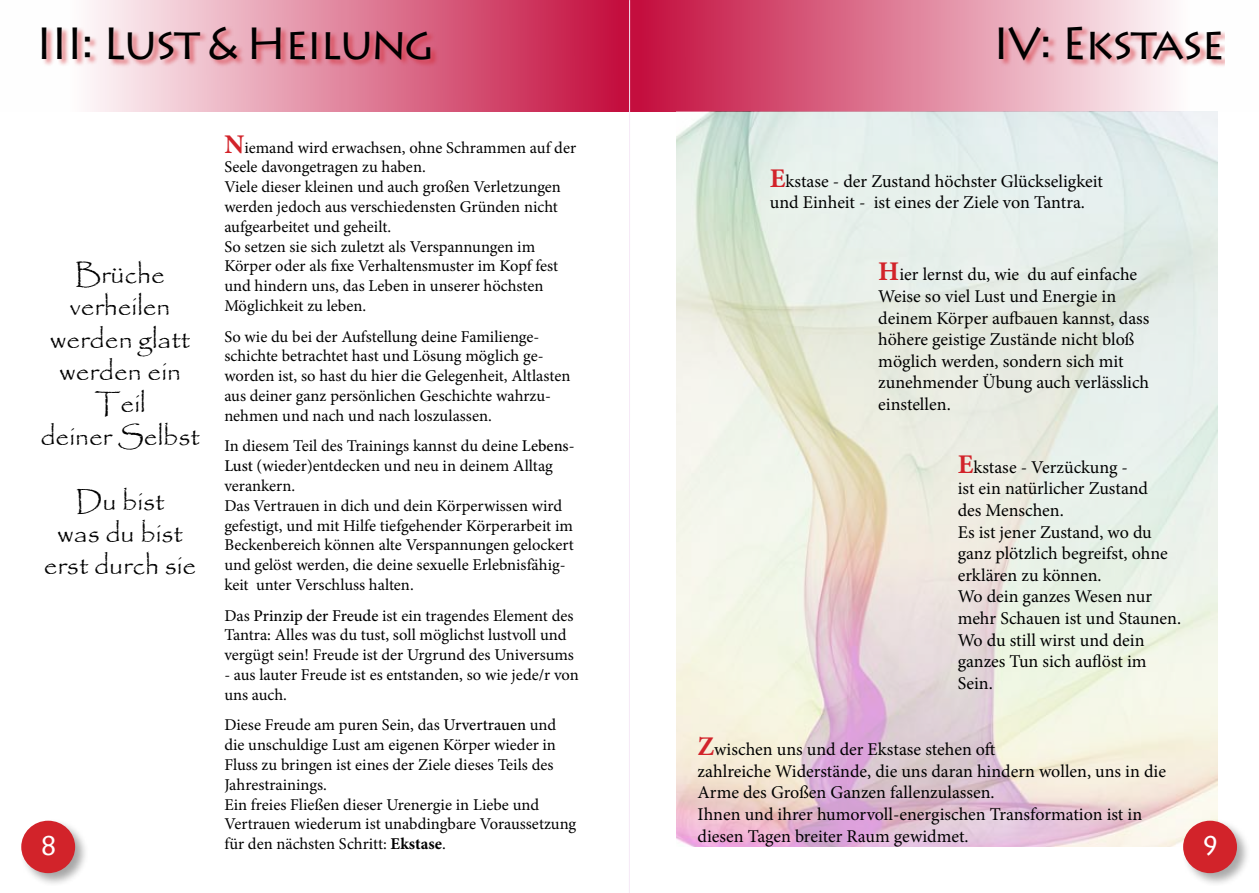
<style>
.page{position:relative;width:1259px;height:893px;background:#fff}
.page>*{position:absolute;margin:0;border:0;box-sizing:border-box;transform-origin:0 0}
.t1{font:45px "Lithos Pro";letter-spacing:-.05em;color:#000}
.t2{font:27px/32.4px "Papyrus";color:#000;text-align:center}
.t3{font:27px "Lithos Pro";color:#fff}
.t4{font:18px/21.6px "Minion Pro";color:#000}
.t5{font:16.5px/19.8px "Minion Pro";color:#000}
.s1{font-weight:700;font-size:27px;color:#d2232a}
.s2{font-weight:500}
.s3{font-weight:700}
</style>
<div class="page">
<div style="left:0;top:0;width:629px;height:112px;background:linear-gradient(to right,#fff,#c40d3d)"></div>
<div style="left:42px;top:26px;width:397px;height:42px;background:#d2232a;opacity:.59"></div>
<div style="left:629px;top:0;width:630px;height:112px;background:linear-gradient(to right,#c30c3d,#fff)"></div>
<div style="left:999px;top:26px;width:226px;height:43px;background:#d2232a;opacity:.59"></div>
<div style="left:20px;top:818px;width:69px;height:69px;background:#000;opacity:.35"></div>
<div style="left:21px;top:821px;width:54px;height:52px;background:#d2232a;border-radius:50%"></div>
<img style="left:676px;top:112px;width:541px;height:734px">
<div style="left:1181px;top:818px;width:70px;height:69px;background:#000;opacity:.34"></div>
<div style="left:1183px;top:821px;width:54px;height:52px;background:#d2232a;border-radius:50%"></div>
<hr style="left:629px;top:0;width:1px;height:893px;background:#f6e9f7">
<h1 class="t1" style="left:35px;top:18px;width:400px">III: Lust &amp; Heilung</h1>
<h1 class="t1" style="left:992px;top:18px;width:234px">IV: Ekstase</h1>
<p class="t5" style="left:224px;top:137px;width:353px"><span class="s1">N</span>iemand wird erwachsen, ohne Schrammen auf der Seele davongetragen zu haben.<br>Viele dieser kleinen und auch großen Verletzungen werden jedoch aus verschiedensten Gründen nicht aufgearbeitet und geheilt.<br>So setzen sie sich zuletzt als Verspannungen im Körper oder als fixe Verhaltensmuster im Kopf fest und hindern uns, das Leben in unserer höchsten Möglichkeit zu leben.</p>
<p class="t5" style="left:224px;top:326px;width:347px">So wie du bei der Aufstellung deine Familienge&shy;schichte betrachtet hast und Lösung möglich ge&shy;worden ist, so hast du hier die Gelegenheit, Altlasten aus deiner ganz persönlichen Geschichte wahrzu&shy;nehmen und nach und nach loszulassen.</p>
<p class="t5" style="left:224px;top:436px;width:352px">In diesem Teil des Trainings kannst du deine <span class="s2">Lebens-Lust</span> (wieder)entdecken und neu in deinem Alltag verankern.<br>Das Vertrauen in dich und dein Körperwissen wird gefestigt, und mit Hilfe tiefgehender Körperarbeit im Beckenbereich können alte Verspannungen gelockert und gelöst werden, die deine sexuelle Erlebnisfähig&shy;keit unter Verschluss halten.</p>
<p class="t5" style="left:224px;top:605px;width:351px">Das <span class="s2">Prinzip der Freude</span> ist ein tragendes Element des<br>Tantra: Alles was du tust, soll möglichst lustvoll und vergügt sein! Freude ist der Urgrund des Universums</p>
<p class="t5" style="left:224px;top:665px;width:356px">- aus lauter Freude ist es entstanden, so wie jede/r von uns auch.</p>
<p class="t5" style="left:224px;top:715px;width:353px">Diese Freude am puren Sein, das <span class="s2">Urvertrauen</span> und die unschuldige Lust am eigenen Körper wieder in Fluss zu bringen ist eines der Ziele dieses Teils des Jahrestrainings.<br>Ein freies Fließen dieser Urenergie in Liebe und Vertrauen wiederum ist unabdingbare Voraussetzung für den nächsten Schritt: <span class="s3">Ekstase</span>.</p>
<p class="t4" style="left:770px;top:170px;width:334px"><span class="s1">E</span>kstase - der Zustand höchster Glückseligkeit und Einheit - ist eines der Ziele von Tantra.</p>
<h2 class="t2" style="left:40px;top:257px;width:161px">Brüche verheilen werden glatt werden ein<br>Teil<br>deiner Selbst</h2>
<h2 class="t2" style="left:44px;top:484px;width:154px">Du bist<br>was du bist erst durch sie</h2>
<p class="t4" style="left:878px;top:264px;width:272px"><span class="s1">H</span>ier lernst du, wie du auf einfache<br>Weise so viel Lust und Energie in deinem Körper aufbauen kannst, dass höhere geistige Zustände nicht bloß möglich werden, sondern sich mit zunehmender Übung auch verlässlich einstellen.</p>
<p class="t4" style="left:957px;top:456px;width:225px"><span class="s1">E</span>kstase - Verzückung -<br>ist ein natürlicher Zustand<br>des Menschen.<br>Es ist jener Zustand, wo du ganz plötzlich begreifst, ohne erklären zu können.<br>Wo dein ganzes Wesen nur mehr Schauen ist und Staunen.<br>Wo du still wirst und dein ganzes Tun sich auflöst im<br>Sein.</p>
<p class="t4" style="left:697px;top:739px;width:470px"><span class="s1">Z</span>wischen uns und der Ekstase stehen oft<br>zahlreiche Widerstände, die uns daran hindern wollen, uns in die Arme des Großen Ganzen fallenzulassen.<br>Ihnen und ihrer humorvoll-energischen Transformation ist in diesen Tagen breiter Raum gewidmet.</p>
<h2 class="t3" style="left:39px;top:830px;width:21px">8</h2>
<h2 class="t3" style="left:1201px;top:830px;width:21px">9</h2>
</div>
